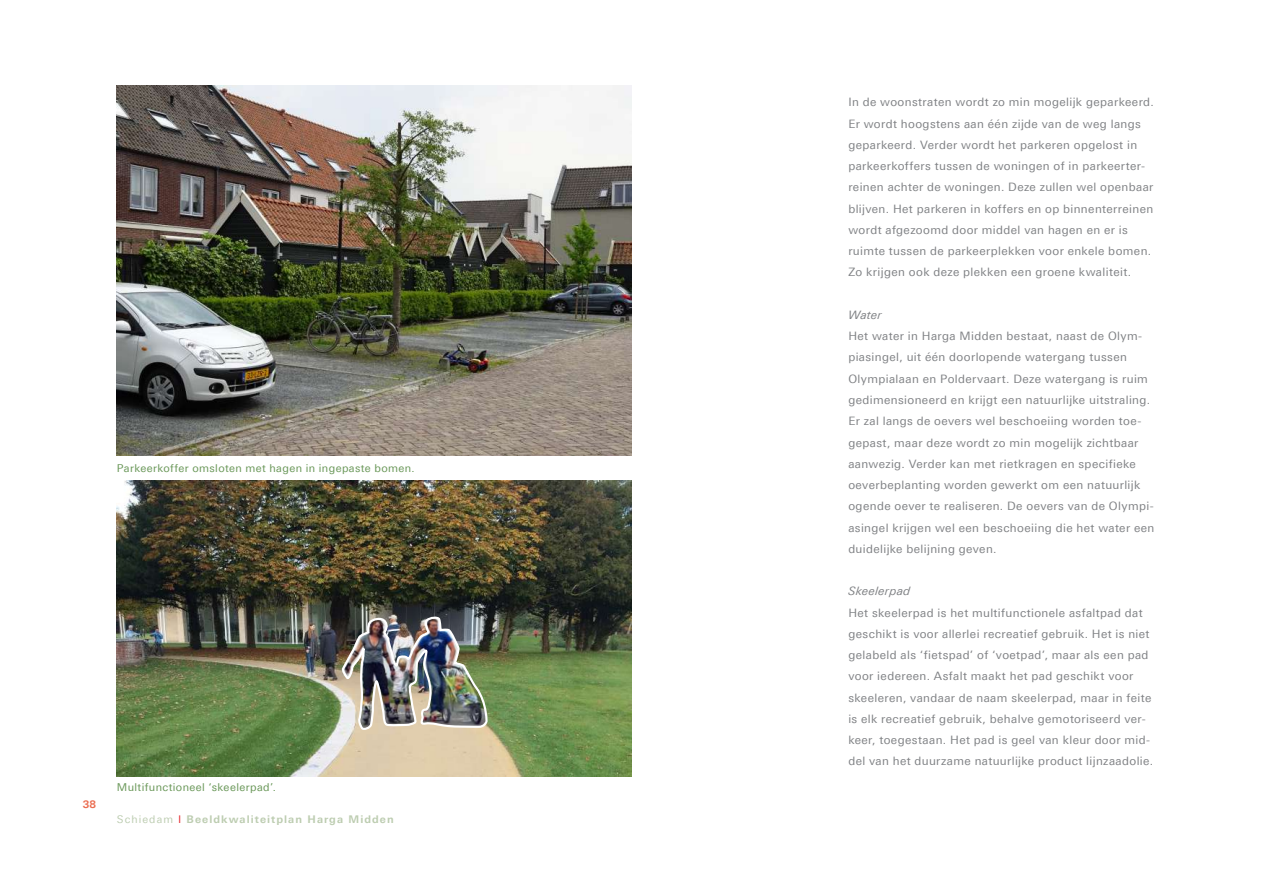
<style>
.page{position:relative;width:1263px;height:893px;background:#fff}
.page>*{position:absolute;margin:0;border:0;box-sizing:border-box;transform-origin:0 0}
.t1{font:11.7px/21.3px "LT Univers Basic";letter-spacing:.035em;color:#808285}
.t2{font:italic 11.7px "LT Univers Basic";letter-spacing:.03em;color:#808285}
.t3{font:10.8px "LT Univers Basic";letter-spacing:.035em;color:#699758}
.t4{font:700 10.65px "LT Univers Basic";letter-spacing:.1em;color:#bdcdb1}
.t5{font:700 10.5px "LT Univers Basic";color:#eb6d51}
.s1{font-weight:400}
.s2{font-family:"LT Univers";font-weight:400;font-stretch:condensed;color:#e31e24}
</style>
<div class="page">
<img style="left:117px;top:480px;width:514px;height:296px">
<img style="left:342px;top:614px;width:147px;height:117px">
<img style="left:117px;top:85px;width:514px;height:371px">
<p class="t3" style="left:117px;top:462px;width:299px">Parkeerkoffer omsloten met hagen in ingepaste bomen.</p>
<p class="t5" style="left:83px;top:798px;width:15px">38</p>
<p class="t3" style="left:117px;top:781px;width:160px">Multifunctioneel ‘skeelerpad’.</p>
<p class="t4" style="left:117px;top:813px;width:278px"><span class="s1">Schiedam</span> <span class="s2">I</span> Beeldkwaliteitplan Harga Midden</p>
<p class="t1" style="left:848px;top:92px;width:307px">In de woonstraten wordt zo min mogelijk geparkeerd.<br>Er wordt hoogstens aan één zijde van de weg langs geparkeerd. Verder wordt het parkeren opgelost in parkeerkoffers tussen de woningen of in parkeerter&shy;reinen achter de woningen. Deze zullen wel openbaar blijven. Het parkeren in koffers en op binnenterreinen wordt afgezoomd door middel van hagen en er is ruimte tussen de parkeerplekken voor enkele bomen.<br>Zo krijgen ook deze plekken een groene kwaliteit.</p>
<p class="t2" style="left:848px;top:308px;width:35px">Water</p>
<p class="t1" style="left:848px;top:325px;width:308px">Het water in Harga Midden bestaat, naast de Olym&shy;piasingel, uit één doorlopende watergang tussen Olympialaan en Poldervaart. Deze watergang is ruim gedimensioneerd en krijgt een natuurlijke uitstraling.<br>Er zal langs de oevers wel beschoeiing worden toe&shy;gepast, maar deze wordt zo min mogelijk zichtbaar aanwezig. Verder kan met rietkragen en specifieke oeverbeplanting worden gewerkt om een natuurlijk ogende oever te realiseren. De oevers van de Olympi&shy;asingel krijgen wel een beschoeiing die het water een duidelijke belijning geven.</p>
<p class="t2" style="left:848px;top:584px;width:64px">Skeelerpad</p>
<p class="t1" style="left:848px;top:602px;width:306px">Het skeelerpad is het multifunctionele asfaltpad dat geschikt is voor allerlei recreatief gebruik. Het is niet gelabeld als ‘fietspad’ of ‘voetpad’, maar als een pad voor iedereen. Asfalt maakt het pad geschikt voor skeeleren, vandaar de naam skeelerpad, maar in feite is elk recreatief gebruik, behalve gemotoriseerd ver&shy;keer, toegestaan. Het pad is geel van kleur door mid&shy;del van het duurzame natuurlijke product lijnzaadolie.</p>
</div>
